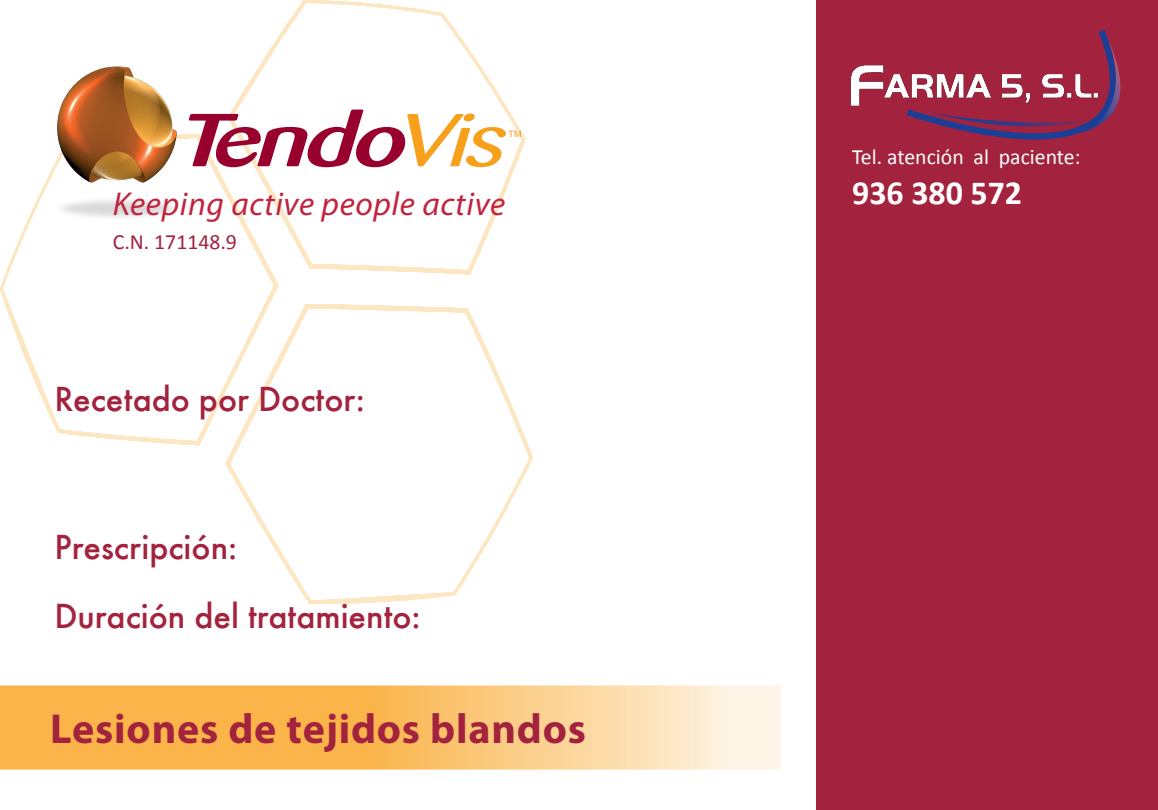
<style>
.page{position:relative;width:1158px;height:810px;background:#fff}
.page>*{position:absolute;margin:0;border:0;box-sizing:border-box;transform-origin:0 0}
.t1{font:700 42px "Myriad Pro";letter-spacing:.02em;color:#a3233f}
.t2{font:500 36px/69px "Futura T";color:#a3233f}
.t3{font:700 33.9px "Calibri";color:#fff}
.t4{font:italic 33.3px "Myriad Pro";letter-spacing:.02em;color:#c0243f}
.t5{font:21.9px "Calibri";color:#fff}
.t6{font:21.9px "Calibri";color:#a3233f}
</style>
<div class="page">
<svg style="left:0;top:0;width:533px;height:604px"></svg>
<div style="left:816px;top:0;width:341px;height:810px;background:#a3233f"></div>
<img style="left:850px;top:65px;width:56px;height:42px">
<svg style="left:906px;top:30px;width:215px;height:110px"></svg>
<img style="left:0;top:40px;width:269px;height:227px">
<svg style="left:189px;top:110px;width:332px;height:57px"></svg>
<svg style="left:0;top:685px;width:781px;height:85px;background:#fbc777"></svg>
<p class="t4" style="left:113px;top:184px;width:394px">Keeping active people active</p>
<p class="t6" style="left:113px;top:228px;width:126px">C.N. 171148.9</p>
<p class="t2" style="left:54px;top:365px;width:312px">Recetado por Doctor:</p>
<p class="t2" style="left:54px;top:513px;width:368px">Prescripción:<br>Duración del tratamiento:</p>
<p class="t1" style="left:50px;top:706px;width:537px">Lesiones de tejidos blandos</p>
<p class="t5" style="left:852px;top:142px;width:230px">Tel. atención al paciente:</p>
<p class="t3" style="left:852px;top:171px;width:171px">936 380 572</p>
</div>
